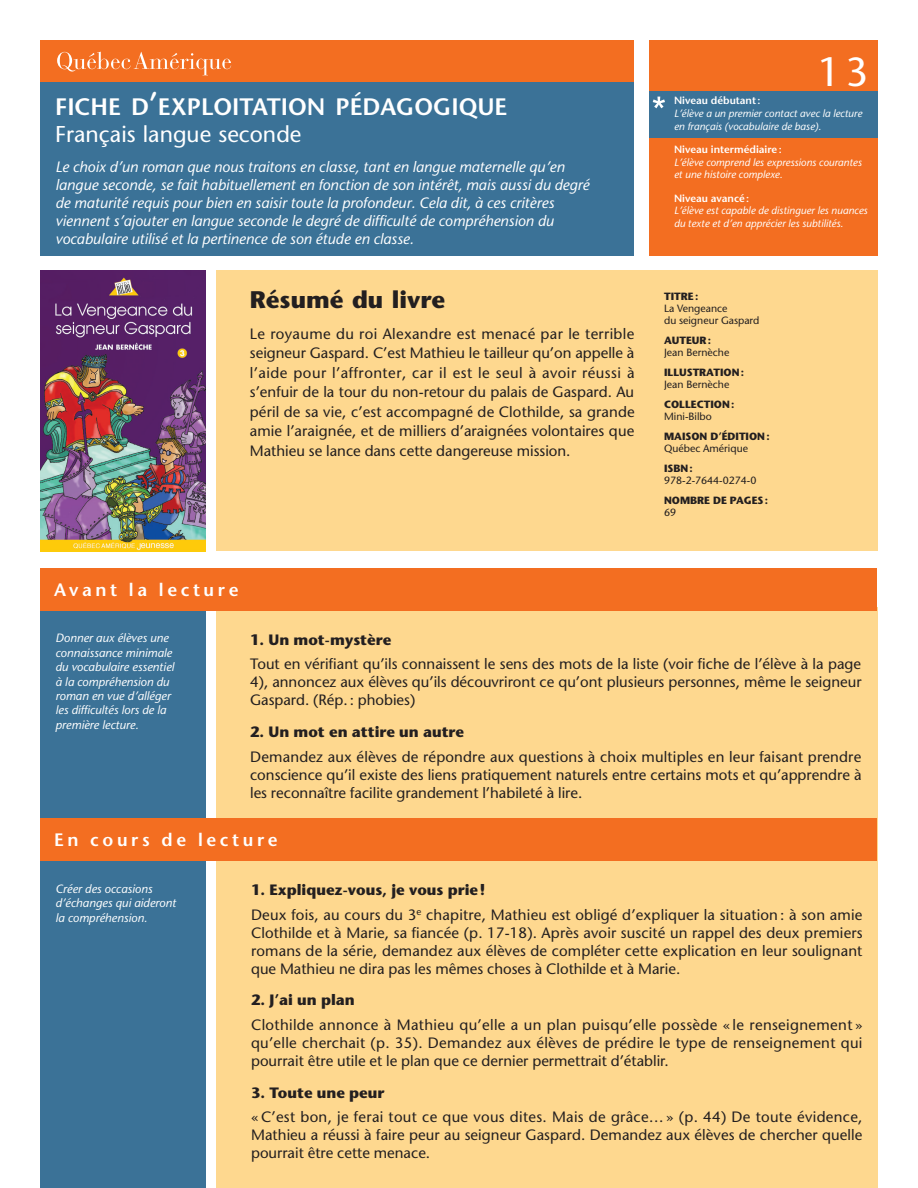
<style>
.page{position:relative;width:918px;height:1188px;background:#fff}
.page>*{position:absolute;margin:0;border:0;box-sizing:border-box;transform-origin:0 0}
.t1{font:40.5px "Stone Sans";color:#fff}
.Resume_titreNew{font:700 24px "Stone Sans";color:#231f20}
.t2{font:600 23.85px "Stone Sans";color:#fff}
.t3{font:22.8px "Stone Sans";color:#fff}
.sectionNEW{font:600 18px "Stone Sans";letter-spacing:.2em;color:#fff}
.TexteActiviteNew_Esp{font:15px/18px "Stone Sans";color:#231f20;text-align:justify}
.TexteActiviteNew{font:15px/18px "Stone Sans";color:#231f20;text-align:justify}
.ResumeNEW{font:15px/19.5px "Stone Sans";color:#231f20;text-align:justify}
.t4{font:italic 15px/18px "Stone Sans";color:#fff}
.TexteActivites_SousT{font:700 15px "Stone Sans";color:#231f20}
.TexteExplicationNEW{font:italic 12px/14.4px "Stone Sans";color:#fff}
.t5{font:italic 10.5px/12.6px "Stone Sans";color:#fff}
.SpecsNew{font:10.5px/12px "Stone Sans";color:#231f20}
.TitreSpecNew{font:700 10.5px "Stone Sans";color:#231f20}
.s1{font-size:31.65px}
.s2{font-weight:600;font-style:normal}
</style>
<div class="page">
<div style="left:40px;top:607px;width:166px;height:581px;background:#3b7297"></div>
<img style="left:40px;top:270px;width:166px;height:282px">
<div style="left:216px;top:608px;width:662px;height:580px;background:#fed88f"></div>
<div style="left:40px;top:40px;width:594px;height:216px;background:#3b7297"></div>
<div style="left:40px;top:40px;width:594px;height:42px;background:#f36e21"></div>
<div style="left:649px;top:40px;width:229px;height:216px;background:#f36e21"></div>
<div style="left:649px;top:91px;width:229px;height:46px;background:#3b7297"></div>
<svg style="left:653px;top:97px;width:12px;height:11px"></svg>
<svg style="left:57px;top:51px;width:174px;height:24px"></svg>
<div style="left:216px;top:270px;width:661px;height:281px;background:#fed88f"></div>
<div style="left:40px;top:568px;width:838px;height:43px;background:#f36e21"></div>
<div style="left:40px;top:818px;width:838px;height:43px;background:#f36e21"></div>
<p class="t2" style="left:55px;top:92px;width:454px">FICHE D<span class="s1">’</span>EXPLOITATION PÉDAGOGIQUE</p>
<p class="t3" style="left:55px;top:120px;width:248px">Français langue seconde</p>
<p class="t4" style="left:56px;top:158px;width:536px">Le choix d’un roman que nous traitons en classe, tant en langue maternelle qu’en langue seconde, se fait habituellement en fonction de son intérêt, mais aussi du degré de maturité requis pour bien en saisir toute la profondeur. Cela dit, à ces critères viennent s’ajouter en langue seconde le degré de difficulté de compréhension du vocabulaire utilisé et la pertinence de son étude en classe.</p>
<p class="Resume_titreNew" style="left:250px;top:286px;width:197px">Résumé du livre</p>
<p class="ResumeNEW" style="left:250px;top:324px;width:386px">Le royaume du roi Alexandre est menacé par le terrible seigneur Gaspard. C’est Mathieu le tailleur qu’on appelle à l’aide pour l’affronter, car il est le seul à avoir réussi à s’enfuir de la tour du non-retour du palais de Gaspard. Au péril de sa vie, c’est accompagné de Clothilde, sa grande amie l’araignée, et de milliers d’araignées volontaires que Mathieu se lance dans cette dangereuse mission.</p>
<p class="sectionNEW" style="left:54px;top:578px;width:186px">Avant la lecture</p>
<p class="t1" style="left:818px;top:47px;width:52px">13</p>
<p class="t5" style="left:674px;top:95px;width:190px"><span class="s2">Niveau débutant:<br></span>L’élève a un premier contact avec la lecture en français (vocabulaire de base).</p>
<p class="t5" style="left:674px;top:143px;width:189px"><span class="s2">Niveau intermédiaire:<br></span>L’élève comprend les expressions courantes et une histoire complexe.</p>
<p class="t5" style="left:674px;top:192px;width:195px"><span class="s2">Niveau avancé:<br></span>L’élève est capable de distinguer les nuances du texte et d’en apprécier les subtilités.</p>
<p class="TitreSpecNew" style="left:664px;top:290px;width:36px">TITRE:</p>
<p class="SpecsNew" style="left:664px;top:302px;width:97px">La Vengeance<br>du seigneur Gaspard</p>
<p class="TitreSpecNew" style="left:664px;top:334px;width:49px">AUTEUR:</p>
<p class="SpecsNew" style="left:664px;top:346px;width:67px">Jean Bernèche</p>
<p class="TitreSpecNew" style="left:664px;top:366px;width:82px">ILLUSTRATION:</p>
<p class="SpecsNew" style="left:664px;top:378px;width:67px">Jean Bernèche</p>
<p class="TitreSpecNew" style="left:664px;top:398px;width:72px">COLLECTION:</p>
<p class="SpecsNew" style="left:664px;top:410px;width:49px">Mini-Bilbo</p>
<p class="TitreSpecNew" style="left:664px;top:430px;width:107px">MAISON D’ÉDITION:</p>
<p class="SpecsNew" style="left:664px;top:442px;width:85px">Québec Amérique</p>
<p class="TitreSpecNew" style="left:664px;top:462px;width:30px">ISBN:</p>
<p class="SpecsNew" style="left:664px;top:474px;width:94px">978-2-7644-0274-0</p>
<p class="TitreSpecNew" style="left:664px;top:494px;width:105px">NOMBRE DE PAGES:</p>
<p class="SpecsNew" style="left:664px;top:506px;width:14px">69</p>
<p class="TexteExplicationNEW" style="left:55px;top:631px;width:120px">Donner aux élèves une connaissance minimale du vocabulaire essentiel à la compréhension du roman en vue d’alléger les difficultés lors de la première lecture.</p>
<p class="TexteActivites_SousT" style="left:250px;top:630px;width:143px">1. Un mot-mystère</p>
<p class="TexteActiviteNew_Esp" style="left:250px;top:655px;width:613px">Tout en vérifiant qu’ils connaissent le sens des mots de la liste (voir fiche de l’élève à la page 4), annoncez aux élèves qu’ils découvriront ce qu’ont plusieurs personnes, même le seigneur Gaspard. (Rép.: phobies)</p>
<p class="TexteActivites_SousT" style="left:250px;top:723px;width:216px">2. Un mot en attire un autre</p>
<p class="TexteActiviteNew" style="left:250px;top:747px;width:613px">Demandez aux élèves de répondre aux questions à choix multiples en leur faisant prendre conscience qu’il existe des liens pratiquement naturels entre certains mots et qu’apprendre à les reconnaître facilite grandement l’habileté à lire.</p>
<p class="sectionNEW" style="left:54px;top:829px;width:225px">En cours de lecture</p>
<p class="TexteExplicationNEW" style="left:55px;top:881px;width:122px">Créer des occasions d’échanges qui aideront la compréhension.</p>
<p class="TexteActivites_SousT" style="left:251px;top:881px;width:236px">1. Expliquez-vous, je vous prie!</p>
<p class="TexteActiviteNew_Esp" style="left:251px;top:905px;width:613px">Deux fois, au cours du 3<sup>e</sup> chapitre, Mathieu est obligé d’expliquer la situation : à son amie Clothilde et à Marie, sa fiancée (p. 17-18). Après avoir suscité un rappel des deux premiers romans de la série, demandez aux élèves de compléter cette explication en leur soulignant que Mathieu ne dira pas les mêmes choses à Clothilde et à Marie.</p>
<p class="TexteActivites_SousT" style="left:251px;top:991px;width:105px">2. J’ai un plan</p>
<p class="TexteActiviteNew_Esp" style="left:251px;top:1016px;width:613px">Clothilde annonce à Mathieu qu’elle a un plan puisqu’elle possède « le renseignement » qu’elle cherchait (p. 35). Demandez aux élèves de prédire le type de renseignement qui pourrait être utile et le plan que ce dernier permettrait d’établir.</p>
<p class="TexteActivites_SousT" style="left:251px;top:1083px;width:135px">3. Toute une peur</p>
<p class="TexteActiviteNew" style="left:251px;top:1108px;width:613px">«C’est bon, je ferai tout ce que vous dites. Mais de grâce…» (p. 44) De toute évidence, Mathieu a réussi à faire peur au seigneur Gaspard. Demandez aux élèves de chercher quelle pourrait être cette menace.</p>
</div>
